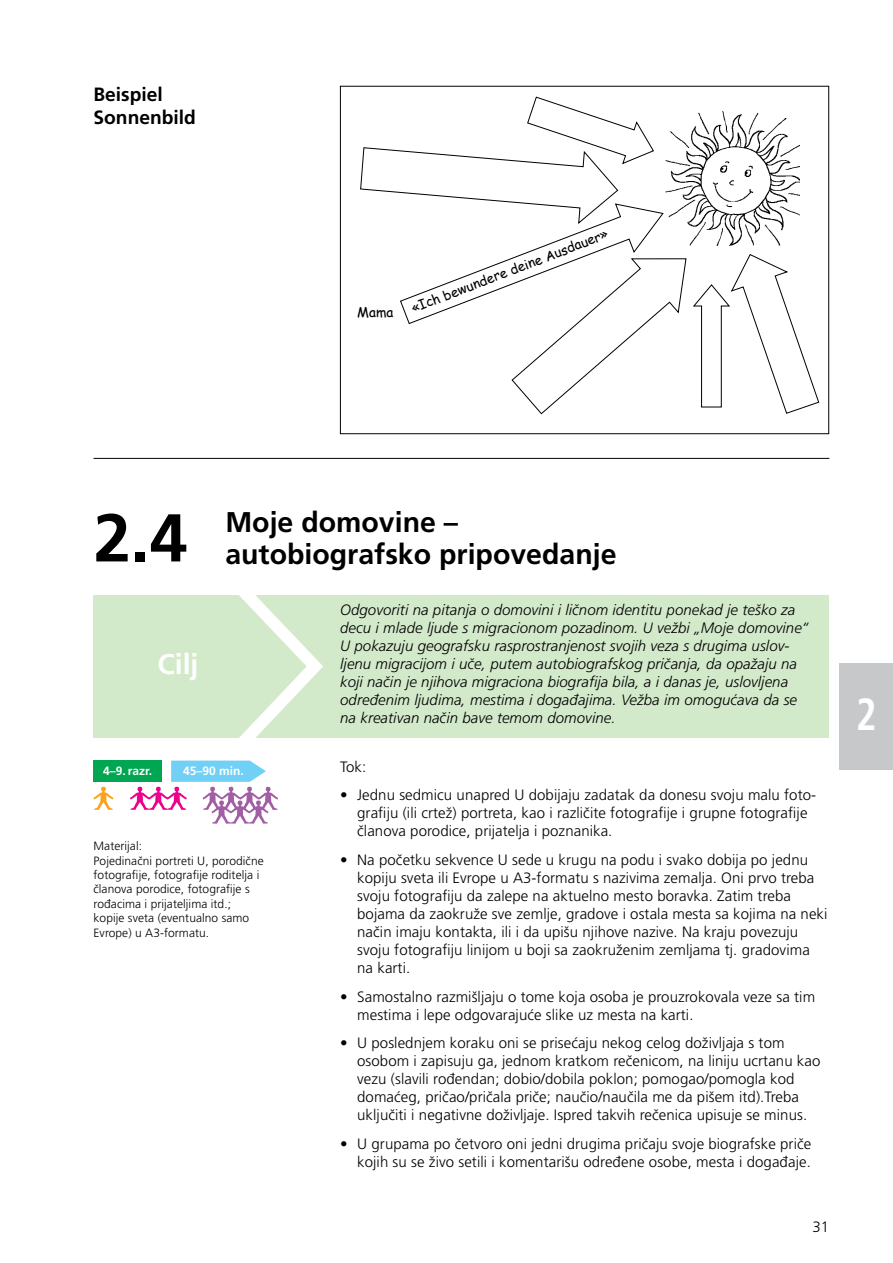
<style>
.page{position:relative;width:893px;height:1263px;background:#fff}
.page>*{position:absolute;margin:0;border:0;box-sizing:border-box;transform-origin:0 0}
.t1{font:700 67.5px "Frutiger LT Pro";color:#000}
.t2{font:700 condensed 45px "Frutiger";color:#fff;scale:.9 1}
.t3{font:700 28.5px "Frutiger LT Pro";color:#000}
.t4{font:700 28.5px "Frutiger LT Pro";color:#fff}
.t5{font:700 19.2px/23.1px "Frutiger LT Pro";color:#000}
.t6{font:300 15px/18px "Frutiger LT Pro";letter-spacing:.005em;color:#000}
.t7{font:italic 300 15px/18px "Frutiger LT Pro";letter-spacing:.005em;color:#000}
.t8{font:13.5px "Comic Sans MS";color:#000}
.t9{font:300 12px/14.4px "Frutiger LT Pro";letter-spacing:.005em;color:#000}
.t10{font:700 12px "Frutiger LT Pro";color:#fff}
</style>
<div class="page">
<div style="left:94px;top:595px;width:735px;height:142px;background:#d2e9ca"></div>
<div style="left:840px;top:663px;width:53px;height:107px;background:#c7c8ca"></div>
<img style="left:686px;top:111px;width:114px;height:135px">
<svg style="left:693px;top:254px;width:126px;height:160px"></svg>
<svg style="left:360px;top:97px;width:326px;height:317px"></svg>
<svg style="left:93px;top:787px;width:21px;height:23px"></svg>
<hr style="left:94px;top:458px;width:735px;height:1px;background:#000">
<svg style="left:130px;top:595px;width:201px;height:229px"></svg>
<div style="left:94px;top:760px;width:68px;height:22px;background:#00a651"></div>
<p class="t5" style="left:94px;top:83px;width:104px">Beispiel<br>Sonnenbild</p>
<p class="t8" style="left:357px;top:302px;width:38px">Mama</p>
<p class="t8" style="left:408px;top:299px;width:211px;rotate:-21deg">«Ich bewundere deine Ausdauer»</p>
<h1 class="t1" style="left:94px;top:498px;width:95px">2.4</h1>
<h3 class="t3" style="left:225px;top:505px;width:234px">Moje domovine –</h3>
<h3 class="t3" style="left:225px;top:537px;width:393px">autobiografsko pripovedanje</h3>
<h3 class="t4" style="left:157px;top:647px;width:43px">Cilj</h3>
<p class="t10" style="left:103px;top:764px;width:51px">4–9. razr.</p>
<p class="t10" style="left:183px;top:764px;width:62px">45–90 min.</p>
<p class="t9" style="left:94px;top:839px;width:172px">Materijal:<br>Pojedinačni portreti U, porodične fotografije, fotografije roditelja i članova porodice, fotografije s rođacima i prijateljima itd.; kopije sveta (eventualno samo<br>Evrope) u A3-formatu.</p>
<p class="t7" style="left:340px;top:601px;width:470px">Odgovoriti na pitanja o domovini i ličnom identitu ponekad je teško za decu i mlade ljude s migracionom pozadinom. U vežbi „Moje domovine“ U pokazuju geografsku rasprostranjenost svojih veza s drugima uslov&shy;ljenu migracijom i uče, putem autobiografskog pričanja, da opažaju na koji način je njihova migraciona biografija bila, a i danas je, uslovljena određenim ljudima, mestima i događajima. Vežba im omogućava da se na kreativan način bave temom domovine.</p>
<p class="t6" style="left:340px;top:758px;width:28px">Tok:</p>
<p class="t6" style="left:357px;top:786px;width:460px;text-indent:-17px">• Jednu sedmicu unapred U dobijaju zadatak da donesu svoju malu foto&shy;grafiju (ili crtež) portreta, kao i različite fotografije i grupne fotografije članova porodice, prijatelja i poznanika.</p>
<p class="t6" style="left:357px;top:851px;width:472px;text-indent:-17px">• Na početku sekvence U sede u krugu na podu i svako dobija po jednu kopiju sveta ili Evrope u A3-formatu s nazivima zemalja. Oni prvo treba svoju fotografiju da zalepe na aktuelno mesto boravka. Zatim treba bojama da zaokruže sve zemlje, gradove i ostala mesta sa kojima na neki način imaju kontakta, ili i da upišu njihove nazive. Na kraju povezuju svoju fotografiju linijom u boji sa zaokruženim zemljama tj. gradovima na karti.</p>
<p class="t6" style="left:357px;top:988px;width:459px;text-indent:-17px">• Samostalno razmišljaju o tome koja osoba je prouzrokovala veze sa tim mestima i lepe odgovarajuće slike uz mesta na karti.</p>
<p class="t6" style="left:357px;top:1034px;width:465px;text-indent:-17px">• U poslednjem koraku oni se prisećaju nekog celog doživljaja s tom osobom i zapisuju ga, jednom kratkom rečenicom, na liniju ucrtanu kao vezu (slavili rođendan; dobio/dobila poklon; pomogao/pomogla kod domaćeg, pričao/pričala priče; naučio/naučila me da pišem itd).Treba uključiti i negativne doživljaje. Ispred takvih rečenica upisuje se minus.</p>
<p class="t6" style="left:340px;top:1135px;width:473px;text-align:right">• U grupama po četvoro oni jedni drugima pričaju svoje biografske priče kojih su se živo setili i komentarišu određene osobe, mesta i događaje.</p>
<p class="t6" style="left:812px;top:1217px;width:18px">31</p>
<h2 class="t2" style="left:856px;top:688px;width:25px">2</h2>
</div>
